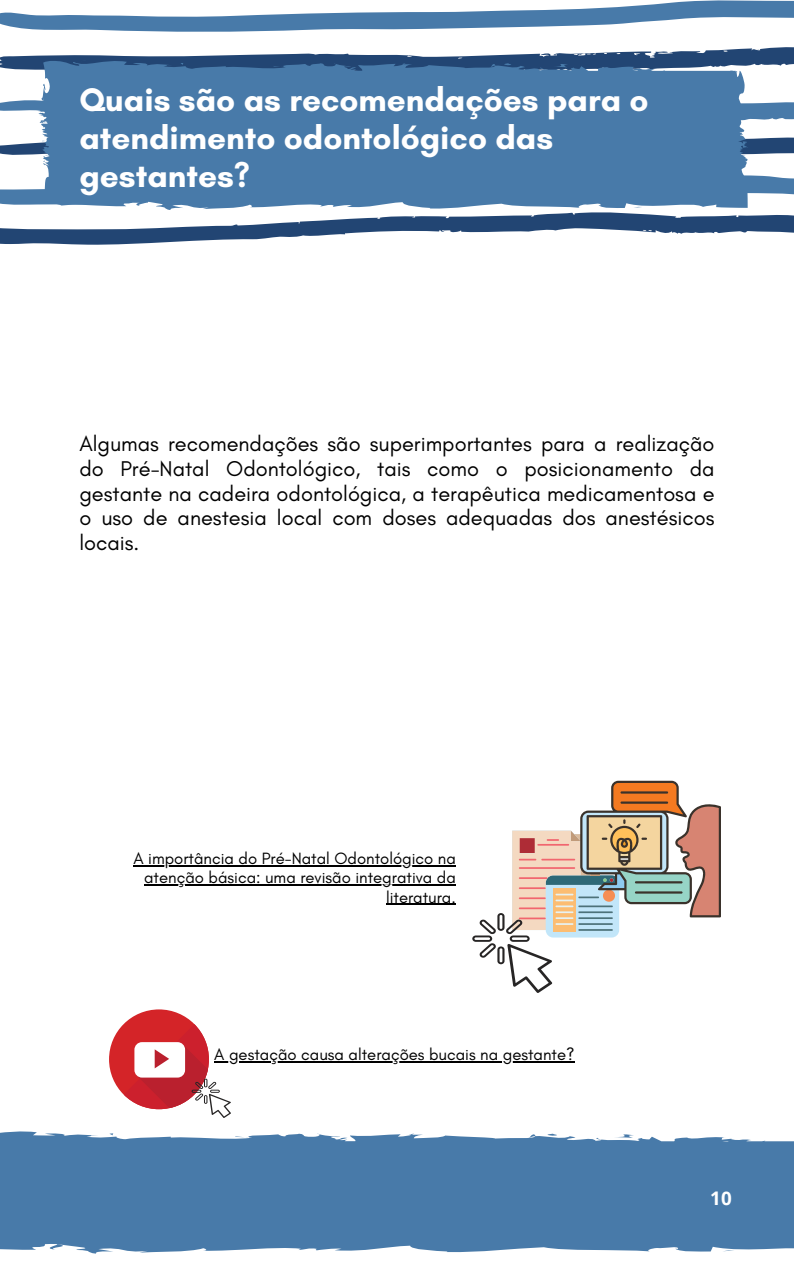
<style>
.page{position:relative;width:794px;height:1266px;background:#fff}
.page>*{position:absolute;margin:0;border:0;box-sizing:border-box;transform-origin:0 0}
.t1{font:700 33.3px/38.2px "Glacial Indifference";color:#fff}
.t2{font:21.75px/24.8px "Glacial Indifference";color:#000;text-align:justify}
.t3{font:700 18.75px "Open Sans";color:#fff}
.t4{font:16.65px/19.1px "Glacial Indifference";color:#000;text-align:right}
</style>
<div class="page">
<svg style="left:0;top:47px;width:793px;height:27px"></svg>
<svg style="left:0;top:134px;width:793px;height:25px"></svg>
<svg style="left:0;top:100px;width:793px;height:23px"></svg>
<svg style="left:0;top:168px;width:793px;height:77px"></svg>
<svg style="left:0;top:0;width:793px;height:32px"></svg>
<svg style="left:38px;top:60px;width:702px;height:150px;background:#507eab"></svg>
<svg style="left:0;top:1131px;width:793px;height:122px;background:#5684b0"></svg>
<hr style="left:214px;top:1061px;width:360px;height:1px;background:#000">
<div style="left:109px;top:1009px;width:100px;height:100px;background:#d42428;border-radius:50%"></div>
<svg style="left:124px;top:1024px;width:107px;height:94px"></svg>
<svg style="left:472px;top:781px;width:248px;height:212px"></svg>
<hr style="left:133px;top:865px;width:322px;height:1px;background:#000">
<hr style="left:144px;top:884px;width:311px;height:1px;background:#000">
<hr style="left:386px;top:903px;width:69px;height:2px;background:#000">
<p class="t1" style="left:79px;top:80px;width:570px">Quais são as recomendações para o atendimento odontológico das gestantes?</p>
<p class="t2" style="left:79px;top:431px;width:636px">Algumas recomendações são superimportantes para a realização do Pré-Natal Odontológico, tais como o posicionamento da gestante na cadeira odontológica, a terapêutica medicamentosa e o uso de anestesia local com doses adequadas dos anestésicos locais.</p>
<p class="t4" style="left:133px;top:849px;width:324px">A importância do Pré-Natal Odontológico na atenção básica: uma revisão integrativa da literatura.</p>
<p class="t4" style="left:214px;top:1044px;width:361px">A gestação causa alterações bucais na gestante?</p>
<p class="t3" style="left:710px;top:1185px;width:23px">10</p>
</div>
